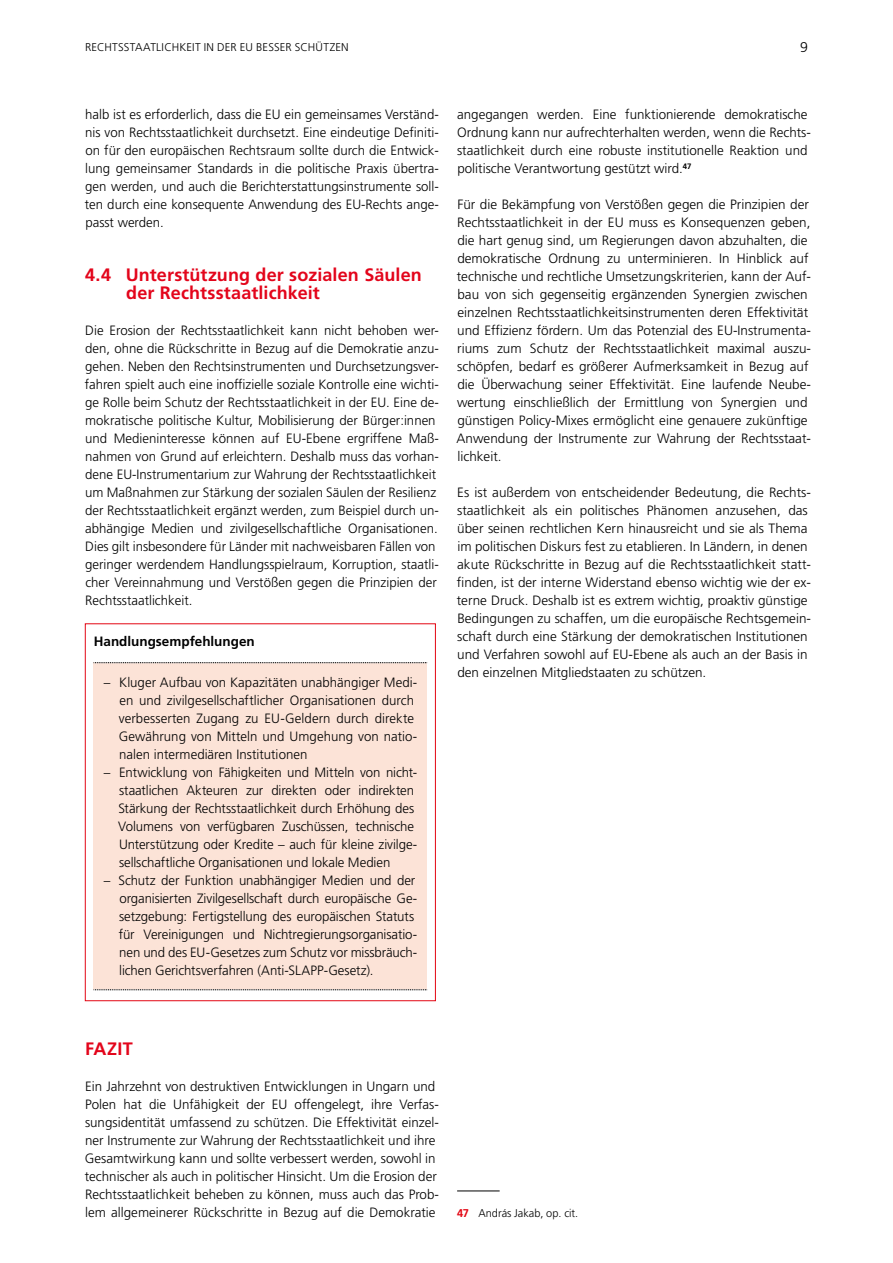
<style>
.page{position:relative;width:893px;height:1263px;background:#fff}
.page>*{position:absolute;margin:0;border:0;box-sizing:border-box;transform-origin:0 0}
.t1{font:700 18px/18px "Frutiger LT Std";letter-spacing:.01em;color:#e3051b}
.t2{font:300 14.1px "Frutiger LT Std";color:#000}
.t3{font:300 13.5px/18px "Frutiger LT Std";color:#000}
.t4{font:700 13.5px "Frutiger LT Std";color:#000}
.t5{font:300 11.25px "Frutiger LT Std";letter-spacing:.005em;color:#000}
.s1{font-weight:700;color:#e30613}
</style>
<div class="page">
<div style="left:85px;top:623px;width:351px;height:378px;border:1px solid #e30613"></div>
<div style="left:94px;top:663px;width:333px;height:327px;background:#fce3d7"></div>
<svg style="left:94px;top:662px;width:334px;height:1px"></svg>
<svg style="left:94px;top:989px;width:334px;height:1px"></svg>
<hr style="left:457px;top:1190px;width:43px;height:1px;background:#000">
<p class="t5" style="left:85px;top:41px;width:265px">RECHTSSTAATLICHKEIT IN DER EU BESSER SCHÜTZEN</p>
<p class="t2" style="left:800px;top:40px;width:9px">9</p>
<p class="t3" style="left:85px;top:106px;width:356px;text-align:justify">halb ist es erforderlich, dass die EU ein gemeinsames Verständ&shy;nis von Rechtsstaatlichkeit durchsetzt. Eine eindeutige Definiti&shy;on für den europäischen Rechtsraum sollte durch die Entwick&shy;lung gemeinsamer Standards in die politische Praxis übertra&shy;gen werden, und auch die Berichterstattungsinstrumente soll&shy;ten durch eine konsequente Anwendung des EU-Rechts ange&shy;passt werden.</p>
<h1 class="t1" style="left:126px;top:266px;width:297px;text-indent:-41px">4.4 Unterstützung der sozialen Säulen der Rechtsstaatlichkeit</h1>
<p class="t3" style="left:85px;top:322px;width:356px">Die Erosion der Rechtsstaatlichkeit kann nicht behoben wer&shy;den, ohne die Rückschritte in Bezug auf die Demokratie anzu&shy;gehen. Neben den Rechtsinstrumenten und Durchsetzungsver&shy;fahren spielt auch eine inoffizielle soziale Kontrolle eine wichti&shy;ge Rolle beim Schutz der Rechtsstaatlichkeit in der EU. Eine de&shy;mokratische politische Kultur, Mobilisierung der Bürger:innen und Medieninteresse können auf EU-Ebene ergriffene Maß&shy;nahmen von Grund auf erleichtern. Deshalb muss das vorhan&shy;dene EU-Instrumentarium zur Wahrung der Rechtsstaatlichkeit um Maßnahmen zur Stärkung der sozialen Säulen der Resilienz der Rechtsstaatlichkeit ergänzt werden, zum Beispiel durch un&shy;abhängige Medien und zivilgesellschaftliche Organisationen.<br>Dies gilt insbesondere für Länder mit nachweisbaren Fällen von geringer werdendem Handlungsspielraum, Korruption, staatli&shy;cher Vereinnahmung und Verstößen gegen die Prinzipien der Rechtsstaatlichkeit.</p>
<p class="t4" style="left:94px;top:633px;width:163px">Handlungsempfehlungen</p>
<p class="t3" style="left:119px;top:674px;width:300px;text-indent:-15px">– Kluger Aufbau von Kapazitäten unabhängiger Medi&shy;en und zivilgesellschaftlicher Organisationen durch verbesserten Zugang zu EU-Geldern durch direkte Gewährung von Mitteln und Umgehung von natio&shy;nalen intermediären Institutionen</p>
<p class="t3" style="left:118px;top:764px;width:301px;text-indent:-15px">– Entwicklung von Fähigkeiten und Mitteln von nicht&shy;staatlichen Akteuren zur direkten oder indirekten Stärkung der Rechtsstaatlichkeit durch Erhöhung des Volumens von verfügbaren Zuschüssen, technische Unterstützung oder Kredite – auch für kleine zivilge&shy;sellschaftliche Organisationen und lokale Medien</p>
<p class="t3" style="left:119px;top:872px;width:300px;text-indent:-15px">– Schutz der Funktion unabhängiger Medien und der organisierten Zivilgesellschaft durch europäische Ge&shy;setzgebung: Fertigstellung des europäischen Statuts für Vereinigungen und Nichtregierungsorganisatio&shy;nen und des EU-Gesetzes zum Schutz vor missbräuch&shy;lichen Gerichtsverfahren (Anti-SLAPP-Gesetz).</p>
<p class="t3" style="left:457px;top:106px;width:355px">angegangen werden. Eine funktionierende demokratische Ordnung kann nur aufrechterhalten werden, wenn die Rechts&shy;staatlichkeit durch eine robuste institutionelle Reaktion und politische Verantwortung gestützt wird.<sup>47</sup></p>
<p class="t3" style="left:457px;top:196px;width:356px">Für die Bekämpfung von Verstößen gegen die Prinzipien der Rechtsstaatlichkeit in der EU muss es Konsequenzen geben, die hart genug sind, um Regierungen davon abzuhalten, die demokratische Ordnung zu unterminieren. In Hinblick auf technische und rechtliche Umsetzungskriterien, kann der Auf&shy;bau von sich gegenseitig ergänzenden Synergien zwischen einzelnen Rechtsstaatlichkeitsinstrumenten deren Effektivität und Effizienz fördern. Um das Potenzial des EU-Instrumenta&shy;riums zum Schutz der Rechtsstaatlichkeit maximal auszu&shy;schöpfen, bedarf es größerer Aufmerksamkeit in Bezug auf die Überwachung seiner Effektivität. Eine laufende Neube&shy;wertung einschließlich der Ermittlung von Synergien und günstigen Policy-Mixes ermöglicht eine genauere zukünftige Anwendung der Instrumente zur Wahrung der Rechtsstaat&shy;lichkeit.</p>
<p class="t3" style="left:457px;top:484px;width:356px">Es ist außerdem von entscheidender Bedeutung, die Rechts&shy;staatlichkeit als ein politisches Phänomen anzusehen, das über seinen rechtlichen Kern hinausreicht und sie als Thema im politischen Diskurs fest zu etablieren. In Ländern, in denen akute Rückschritte in Bezug auf die Rechtsstaatlichkeit statt&shy;finden, ist der interne Widerstand ebenso wichtig wie der ex&shy;terne Druck. Deshalb ist es extrem wichtig, proaktiv günstige Bedingungen zu schaffen, um die europäische Rechtsgemein&shy;schaft durch eine Stärkung der demokratischen Institutionen und Verfahren sowohl auf EU-Ebene als auch an der Basis in den einzelnen Mitgliedstaaten zu schützen.</p>
<h1 class="t1" style="left:85px;top:1040px;width:49px">FAZIT</h1>
<p class="t3" style="left:85px;top:1078px;width:356px">Ein Jahrzehnt von destruktiven Entwicklungen in Ungarn und Polen hat die Unfähigkeit der EU offengelegt, ihre Verfas&shy;sungsidentität umfassend zu schützen. Die Effektivität einzel&shy;ner Instrumente zur Wahrung der Rechtsstaatlichkeit und ihre Gesamtwirkung kann und sollte verbessert werden, sowohl in technischer als auch in politischer Hinsicht. Um die Erosion der Rechtsstaatlichkeit beheben zu können, muss auch das Prob&shy;lem allgemeinerer Rückschritte in Bezug auf die Demokratie</p>
<p class="t5" style="left:457px;top:1207px;width:123px"><span class="s1">47</span> András Jakab, op. cit.</p>
</div>
